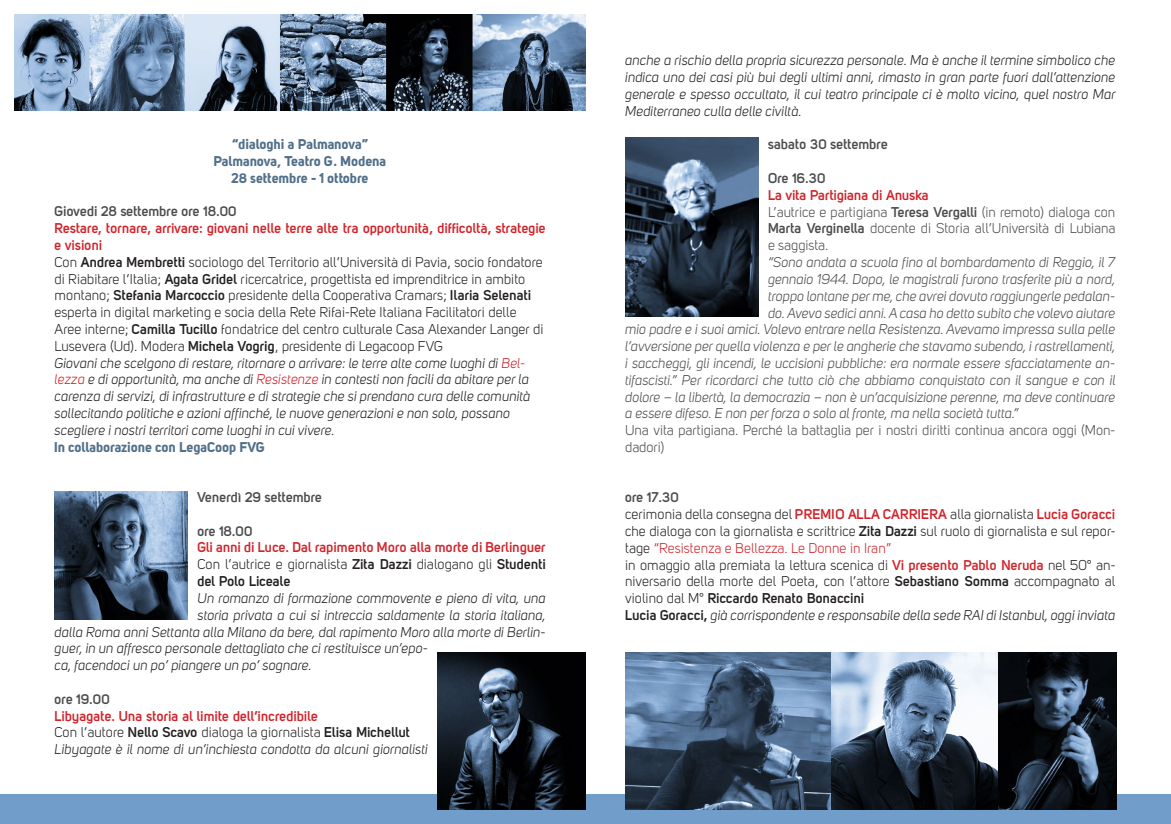
<style>
.page{position:relative;width:1171px;height:824px;background:#fff}
.page>*{position:absolute;margin:0;border:0;box-sizing:border-box;transform-origin:0 0}
.t1{font:italic 14px/16.8px "Uni Sans";letter-spacing:.005em;color:#231f20}
.t2{font:14px/16.8px "Uni Sans Book";letter-spacing:.005em;color:#231f20}
.t3{font:italic 14px "Uni Sans";color:#4b4c4d}
.t4{font:700 14px/16.8px "Uni Sans Semi";letter-spacing:.005em;color:#d1232a}
.t5{font:14px/16.8px "Uni Sans Book";color:#4b4c4d;text-align:justify}
.t6{font:14px/16.8px "Uni Sans Bold";color:#517089;text-align:center}
.t7{font:700 14px "Uni Sans Semi";color:#4b4c4d}
.t8{font:700 14px "Uni Sans Semi";letter-spacing:.005em;color:#231f20}
.s1{font-family:"Uni Sans Semi";font-weight:700}
.s2{color:#d1232a}
.s3{font-family:"Uni Sans Semi";font-weight:700;color:#d1232a}
.s4{font-family:"Uni Sans Book";font-weight:400}
.s5{font-family:"Uni Sans Semi";font-weight:700;font-style:normal}
</style>
<div class="page">
<div style="left:0;top:794px;width:1171px;height:29px;background:#709dca"></div>
<img style="left:55px;top:491px;width:132px;height:128px">
<img style="left:438px;top:652px;width:147px;height:157px">
<img style="left:625px;top:652px;width:491px;height:157px">
<img style="left:625px;top:138px;width:133px;height:178px">
<img style="left:15px;top:15px;width:570px;height:95px">
<p class="t6" style="left:214px;top:135px;width:174px">“dialoghi a Palmanova”<br>Palmanova, Teatro G. Modena<br>28 settembre - 1 ottobre</p>
<p class="t7" style="left:55px;top:203px;width:184px">Giovedi 28 settembre ore 18.00</p>
<p class="t4" style="left:55px;top:219px;width:493px">Restare, tornare, arrivare: giovani nelle terre alte tra opportunità, difficoltà, strategie e visioni</p>
<p class="t2" style="left:55px;top:253px;width:490px">Con <span class="s1">Andrea Membretti</span> sociologo del Territorio all’Università di Pavia, socio fondatore di Riabitare l’Italia; <span class="s1">Agata Gridel</span> ricercatrice, progettista ed imprenditrice in ambito montano; <span class="s1">Stefania Marcoccio</span> presidente della Cooperativa Cramars; <span class="s1">Ilaria Selenati </span>esperta in digital marketing e socia della Rete Rifai-Rete Italiana Facilitatori delle Aree interne; <span class="s1">Camilla Tucillo</span> fondatrice del centro culturale Casa Alexander Langer di Lusevera (Ud). Modera <span class="s1">Michela Vogrig</span>, presidente di Legacoop FVG</p>
<p class="t1" style="left:55px;top:354px;width:477px">Giovani che scelgono di restare, ritornare o arrivare: le terre alte come luoghi di <span class="s2">Bel&shy;lezza</span> e di opportunità, ma anche di <span class="s2">Resistenze</span> in contesti non facili da abitare per la carenza di servizi, di infrastrutture e di strategie che si prendano cura delle comunità sollecitando politiche e azioni affinché, le nuove generazioni e non solo, possano scegliere i nostri territori come luoghi in cui vivere.</p>
<p class="t6" style="left:55px;top:438px;width:212px">In collaborazione con LegaCoop FVG</p>
<p class="t7" style="left:197px;top:488px;width:126px">Venerdì 29 settembre</p>
<p class="t7" style="left:197px;top:522px;width:57px">ore 18.00</p>
<p class="t4" style="left:197px;top:539px;width:350px">Gli anni di Luce. Dal rapimento Moro alla morte di Berlinguer</p>
<p class="t2" style="left:197px;top:556px;width:350px">Con l’autrice e giornalista <span class="s1">Zita Dazzi</span> dialogano gli <span class="s1">Studenti</span></p>
<p class="t8" style="left:197px;top:572px;width:95px">del Polo Liceale</p>
<p class="t1" style="left:197px;top:589px;width:350px">Un romanzo di formazione commovente e pieno di vita, una</p>
<p class="t1" style="left:197px;top:606px;width:350px">storia privata a cui si intreccia saldamente la storia italiana,</p>
<p class="t1" style="left:55px;top:623px;width:493px">dalla Roma anni Settanta alla Milano da bere, dal rapimento Moro alla morte di Berlin-</p>
<p class="t1" style="left:55px;top:640px;width:375px">guer, in un affresco personale dettagliato che ci restituisce un’epo-</p>
<p class="t1" style="left:55px;top:657px;width:258px">ca, facendoci un po’ piangere un po’ sognare.</p>
<p class="t7" style="left:55px;top:690px;width:57px">ore 19.00</p>
<p class="t4" style="left:55px;top:707px;width:265px">Libyagate. Una storia al limite dell’incredibile</p>
<p class="t2" style="left:55px;top:724px;width:357px">Con l’autore <span class="s1">Nello Scavo</span> dialoga la giornalista <span class="s1">Elisa Michellut</span></p>
<p class="t1" style="left:55px;top:741px;width:375px">Libyagate è il nome di un’inchiesta condotta da alcuni giornalisti</p>
<p class="t1" style="left:625px;top:52px;width:492px;text-align:justify">anche a rischio della propria sicurezza personale. Ma è anche il termine simbolico che indica uno dei casi più bui degli ultimi anni, rimasto in gran parte fuori dall’attenzione generale e spesso occultato, il cui teatro principale ci è molto vicino, quel nostro Mar Mediterraneo culla delle civiltà.</p>
<p class="t7" style="left:768px;top:136px;width:121px">sabato 30 settembre</p>
<p class="t7" style="left:768px;top:170px;width:59px">Ore 16.30</p>
<p class="t4" style="left:768px;top:186px;width:162px">La vita Partigiana di Anuska</p>
<p class="t5" style="left:768px;top:203px;width:349px">L’autrice e partigiana <span class="s1">Teresa Vergalli</span> (in remoto) dialoga con <span class="s1">Marta Verginella</span> docente di Storia all’Università di Lubiana e saggista.</p>
<p class="t3" style="left:768px;top:254px;width:349px">“Sono andata a scuola fino al bombardamento di Reggio, il 7</p>
<p class="t3" style="left:768px;top:271px;width:349px">gennaio 1944. Dopo, le magistrali furono trasferite più a nord,</p>
<p class="t3" style="left:768px;top:288px;width:349px">troppo lontane per me, che avrei dovuto raggiungerle pedalan-</p>
<p class="t3" style="left:768px;top:304px;width:349px">do. Avevo sedici anni. A casa ho detto subito che volevo aiutare</p>
<p class="t3" style="left:625px;top:321px;width:491px">mio padre e i suoi amici. Volevo entrare nella Resistenza. Avevamo impressa sulla pelle</p>
<p class="t3" style="left:625px;top:338px;width:492px">l’avversione per quella violenza e per le angherie che stavamo subendo, i rastrellamenti,</p>
<p class="t3" style="left:625px;top:355px;width:492px">i saccheggi, gli incendi, le uccisioni pubbliche: era normale essere sfacciatamente an-</p>
<p class="t3" style="left:625px;top:372px;width:492px">tifascisti.” Per ricordarci che tutto ciò che abbiamo conquistato con il sangue e con il</p>
<p class="t3" style="left:625px;top:388px;width:491px">dolore – la libertà, la democrazia – non è un’acquisizione perenne, ma deve continuare</p>
<p class="t3" style="left:625px;top:405px;width:395px">a essere difeso. E non per forza o solo al fronte, ma nella società tutta.”</p>
<p class="t5" style="left:625px;top:422px;width:491px">Una vita partigiana. Perché la battaglia per i nostri diritti continua ancora oggi (Mon&shy;dadori)</p>
<p class="t7" style="left:625px;top:489px;width:55px">ore 17.30</p>
<p class="t2" style="left:625px;top:506px;width:492px">cerimonia della consegna del <span class="s3">PREMIO ALLA CARRIERA</span> alla giornalista <span class="s3">Lucia Goracci </span>che dialoga con la giornalista e scrittrice <span class="s1">Zita Dazzi</span> sul ruolo di giornalista e sul repor&shy;tage <span class="s2">“Resistenza e Bellezza. Le Donne in Iran”<br></span>in omaggio alla premiata la lettura scenica di <span class="s3">Vi presento Pablo Neruda</span> nel 50° an&shy;niversario della morte del Poeta, con l’attore <span class="s1">Sebastiano Somma</span> accompagnato al</p>
<p class="t8" style="left:625px;top:590px;width:241px"><span class="s4">violino dal M°</span> Riccardo Renato Bonaccini</p>
<p class="t1" style="left:625px;top:607px;width:492px"><span class="s5">Lucia Goracci,</span> già corrispondente e responsabile della sede RAI di Istanbul, oggi inviata</p>
</div>
